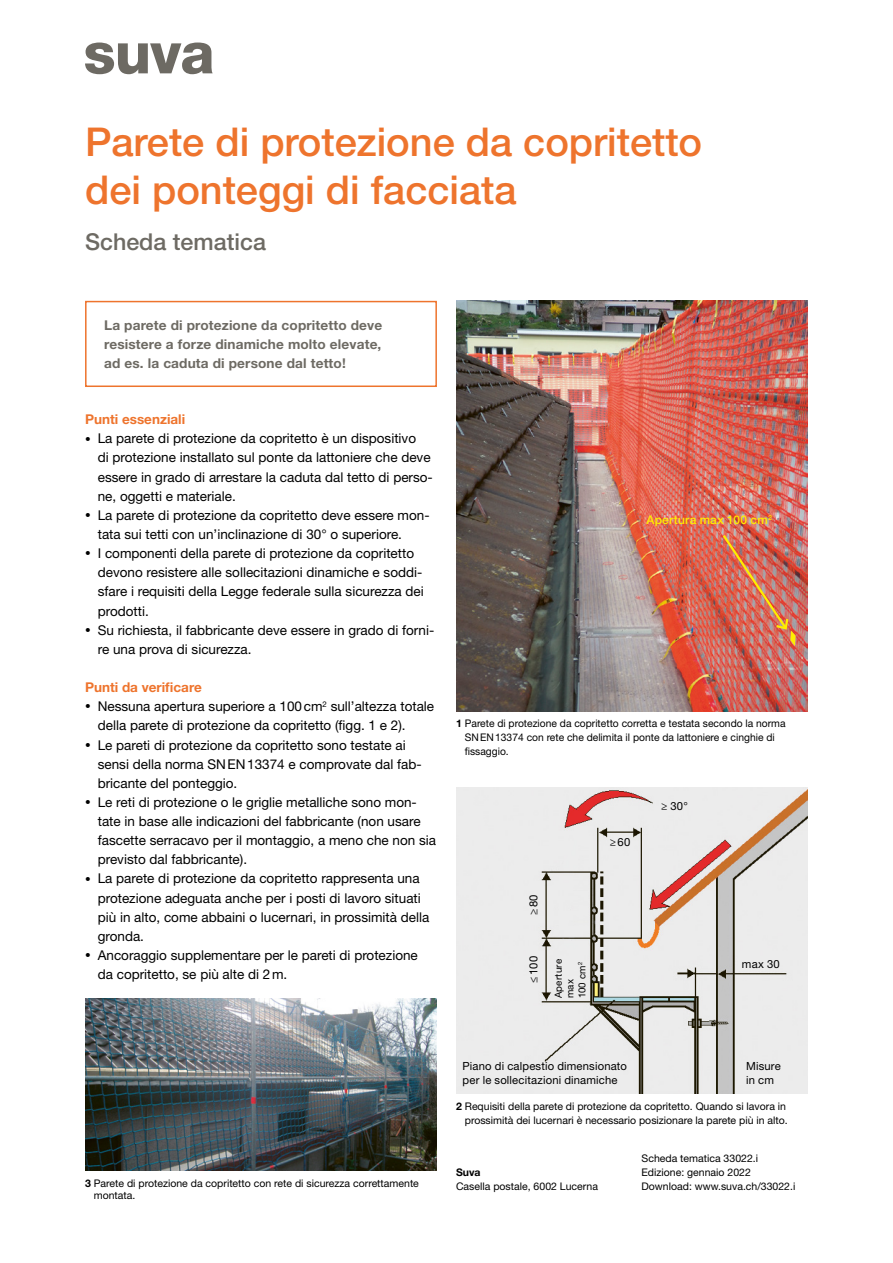
<style>
.page{position:relative;width:893px;height:1263px;background:#fff}
.page>*{position:absolute;margin:0;border:0;box-sizing:border-box;transform-origin:0 0}
.t1{font:500 39.75px/47.7px "Helvetica Neue LT Std";color:#ee742d}
.t2{font:500 23.25px "Helvetica Neue LT Std";color:#6d6a63}
.t3{font:13.5px/19.2px "Helvetica Neue LT Std";color:#000}
.t4{font:700 13.5px/19.2px "Helvetica Neue LT Std";letter-spacing:.01em;color:#6d6a63;text-align:justify}
.t5{font:700 13.5px "Helvetica Neue LT Std";color:#ee742d}
.t6{font:500 12px "Helvetica Neue LT Std";letter-spacing:.015em;color:#ffed00}
.t7{font:11.25px/13.5px "Helvetica Neue LT Std";letter-spacing:.015em;color:#000}
.t8{font:10.5px/13.8px "Helvetica Neue LT Std";color:#000}
.t9{font:700 10.5px "Helvetica Neue LT Std";color:#000}
.t10{font:9.75px/11.7px "Helvetica Neue LT Std";letter-spacing:.02em;color:#000}
.s1{font-size:11.25px}
.s2{font-weight:700}
</style>
<div class="page">
<img style="left:85px;top:998px;width:352px;height:172px">
<img style="left:456px;top:788px;width:352px;height:306px">
<img style="left:456px;top:301px;width:352px;height:410px">
<img style="left:721px;top:532px;width:75px;height:114px">
<svg style="left:85px;top:43px;width:128px;height:31px"></svg>
<div style="left:85px;top:301px;width:352px;height:86px;border:2px solid #ee742d"></div>
<h1 class="t1" style="left:85px;top:118px;width:619px">Parete di protezione da copritetto dei ponteggi di facciata</h1>
<h2 class="t2" style="left:85px;top:228px;width:182px">Scheda tematica</h2>
<p class="t4" style="left:104px;top:315px;width:280px">La parete di protezione da copritetto deve resistere a forze dinamiche molto elevate, ad es. la caduta di persone dal tetto!</p>
<p class="t5" style="left:85px;top:411px;width:102px">Punti essenziali</p>
<p class="t3" style="left:98px;top:429px;width:337px;text-indent:-13px"><span class="s1">•</span> La parete di protezione da copritetto è un dispositivo<br>di protezione installato sul ponte da lattoniere che deve essere in grado di arrestare la caduta dal tetto di perso&shy;ne, oggetti e materiale.</p>
<p class="t3" style="left:98px;top:505px;width:333px;text-indent:-13px"><span class="s1">•</span> La parete di protezione da copritetto deve essere mon&shy;tata sui tetti con un’inclinazione di 30° o superiore.</p>
<p class="t3" style="left:98px;top:543px;width:327px;text-indent:-13px"><span class="s1">•</span> I componenti della parete di protezione da copritetto devono resistere alle sollecitazioni dinamiche e soddi&shy;sfare i requisiti della Legge federale sulla sicurezza dei prodotti.</p>
<p class="t3" style="left:98px;top:620px;width:338px;text-indent:-13px"><span class="s1">•</span> Su richiesta, il fabbricante deve essere in grado di forni&shy;re una prova di sicurezza.</p>
<p class="t5" style="left:85px;top:679px;width:118px">Punti da verificare</p>
<p class="t3" style="left:98px;top:697px;width:338px;text-indent:-13px"><span class="s1">•</span> Nessuna apertura superiore a 100cm<sup>2</sup> sull’altezza totale della parete di protezione da copritetto (figg. 1 e 2).</p>
<p class="t3" style="left:98px;top:735px;width:325px;text-indent:-13px"><span class="s1">•</span> Le pareti di protezione da copritetto sono testate ai sensi della norma SNEN13374 e comprovate dal fab&shy;bricante del ponteggio.</p>
<p class="t3" style="left:98px;top:792px;width:340px;text-indent:-13px"><span class="s1">•</span> Le reti di protezione o le griglie metalliche sono mon&shy;tate in base alle indicazioni del fabbricante (non usare fascette serracavo per il montaggio, a meno che non sia previsto dal fabbricante).</p>
<p class="t3" style="left:98px;top:869px;width:333px;text-indent:-13px"><span class="s1">•</span> La parete di protezione da copritetto rappresenta una protezione adeguata anche per i posti di lavoro situati più in alto, come abbaini o lucernari, in prossimità della gronda.</p>
<p class="t3" style="left:98px;top:945px;width:322px;text-indent:-13px"><span class="s1">•</span> Ancoraggio supplementare per le pareti di protezione da copritetto, se più alte di 2m.</p>
<p class="t6" style="left:646px;top:512px;width:127px">Apertura max 100 cm<sup>2</sup></p>
<p class="t8" style="left:465px;top:716px;width:322px;text-indent:-9px"><span class="s2">1</span> Parete di protezione da copritetto corretta e testata secondo la norma<br>SNEN13374 con rete che delimita il ponte da lattoniere e cinghie di fissaggio.</p>
<p class="t7" style="left:526px;top:915px;width:22px;rotate:-90deg">≥80</p>
<p class="t7" style="left:526px;top:982px;width:28px;rotate:-90deg">≤100</p>
<p class="t10" style="left:552px;top:998px;width:41px;rotate:-90deg">Aperture max<br>100 cm<sup>2</sup></p>
<p class="t7" style="left:610px;top:835px;width:22px">≥60</p>
<p class="t7" style="left:661px;top:799px;width:28px">≥ 30°</p>
<p class="t7" style="left:742px;top:957px;width:39px">max 30</p>
<p class="t8" style="left:94px;top:1176px;width:327px;line-height:12.6px;text-indent:-9px"><span class="s2">3</span> Parete di protezione da copritetto con rete di sicurezza correttamente montata.</p>
<p class="t7" style="left:463px;top:1059px;width:166px">Piano di calpestio dimensionato per le sollecitazioni dinamiche</p>
<p class="t7" style="left:746px;top:1059px;width:36px">Misure in cm</p>
<p class="t8" style="left:456px;top:1099px;width:333px;text-align:right"><span class="s2">2</span> Requisiti della parete di protezione da copritetto. Quando si lavora in prossimità dei lucernari è necessario posizionare la parete più in alto.</p>
<p class="t9" style="left:456px;top:1165px;width:26px">Suva</p>
<p class="t8" style="left:456px;top:1179px;width:143px">Casella postale, 6002 Lucerna</p>
<p class="t8" style="left:642px;top:1151px;width:155px">Scheda tematica 33022.i<br>Edizione: gennaio 2022<br>Download: www.suva.ch/33022.i</p>
</div>
